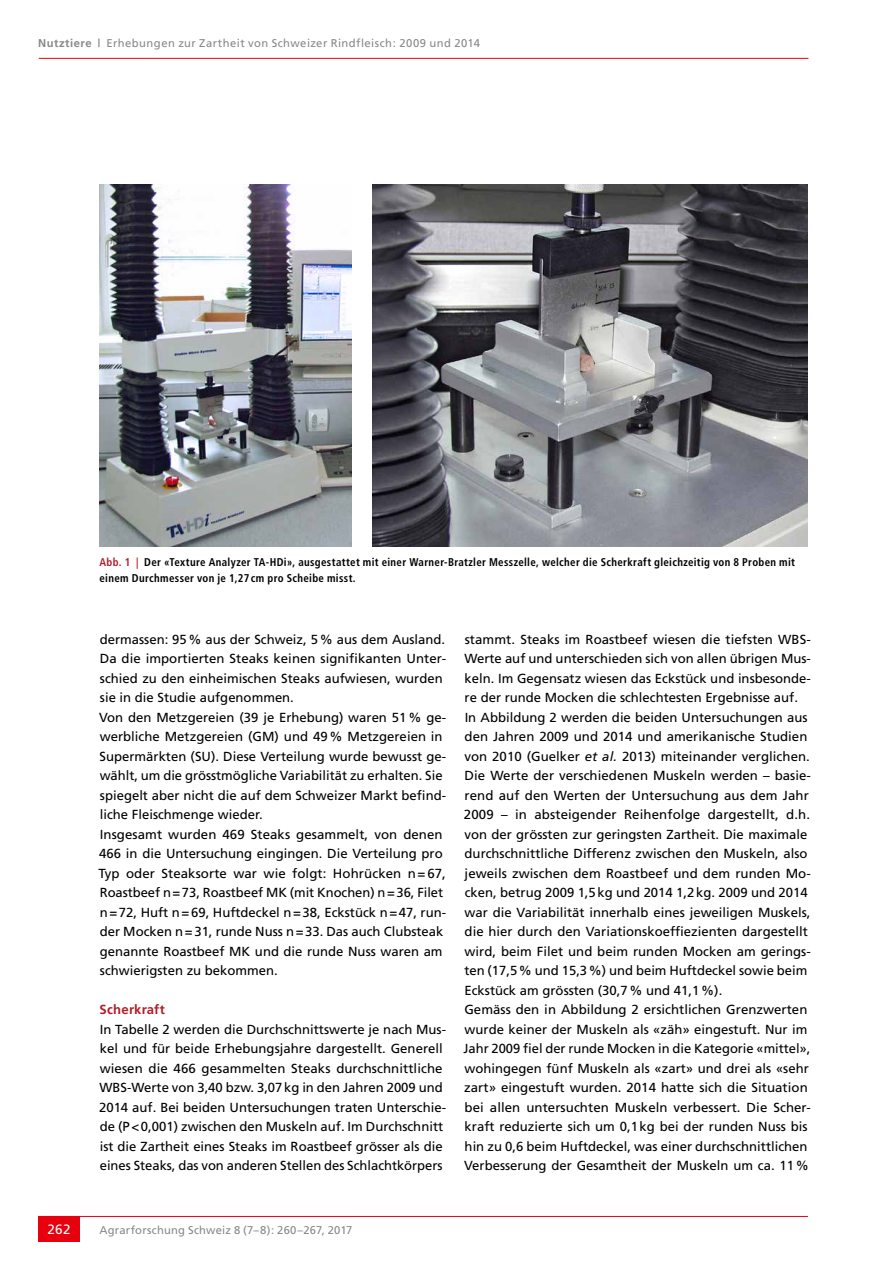
<style>
.page{position:relative;width:893px;height:1263px;background:#fff}
.page>*{position:absolute;margin:0;border:0;box-sizing:border-box;transform-origin:0 0}
.t1{font:13.5px "Frutiger";color:#fff}
.t2{font:13.2px/19.5px "Frutiger";color:#000}
.t3{font:700 13.2px "Frutiger";letter-spacing:.015em;color:#b21c27}
.t4{font:700 condensed 11.25px/16.5px "Frutiger";letter-spacing:.03em;color:#000}
.t5{font:11.25px "Frutiger";letter-spacing:.035em;color:#878988}
.t6{font:11.25px "Frutiger";letter-spacing:.015em;color:#878988}
.s1{font-weight:700}
.s2{color:#b21c27}
.s3{font-style:italic}
</style>
<div class="page">
<hr style="left:39px;top:58px;width:769px;height:1px;background:#e7000e">
<hr style="left:38px;top:1216px;width:770px;height:1px;background:#e7000e">
<div style="left:38px;top:1216px;width:42px;height:26px;background:#e7000e"></div>
<img style="left:99px;top:184px;width:252px;height:362px">
<img style="left:373px;top:185px;width:435px;height:361px">
<p class="t5" style="left:38px;top:36px;width:443px"><span class="s1">Nutztiere |</span> Erhebungen zur Zartheit von Schweizer Rindfleisch: 2009 und 2014</p>
<p class="t4" style="left:99px;top:553px;width:697px"><span class="s2">Abb. 1 |</span> Der «Texture Analyzer TA-HDi», ausgestattet mit einer Warner-Bratzler Messzelle, welcher die Scherkraft gleichzeitig von 8 Proben mit einem Durchmesser von je 1,27 cm pro Scheibe misst.</p>
<p class="t2" style="left:98px;top:629px;width:349px">dermassen: 95% aus der Schweiz, 5% aus dem Ausland.<br>Da die importierten Steaks keinen signifikanten Unter&shy;schied zu den einheimischen Steaks aufwiesen, wurden sie in die Studie aufgenommen.<br>Von den Metzgereien (39 je Erhebung) waren 51% ge&shy;werbliche Metzgereien (GM) und 49% Metzgereien in Supermärkten (SU). Diese Verteilung wurde bewusst ge&shy;wählt, um die grösstmögliche Variabilität zu erhalten. Sie spiegelt aber nicht die auf dem Schweizer Markt befind&shy;liche Fleischmenge wieder.<br>Insgesamt wurden 469 Steaks gesammelt, von denen 466 in die Untersuchung eingingen. Die Verteilung pro Typ oder Steaksorte war wie folgt: Hohrücken n=67, Roastbeef n=73, Roastbeef MK (mit Knochen) n=36, Filet n=72, Huft n=69, Huftdeckel n=38, Eckstück n=47, run&shy;der Mocken n=31, runde Nuss n=33. Das auch Clubsteak genannte Roastbeef MK und die runde Nuss waren am schwierigsten zu bekommen.</p>
<p class="t3" style="left:100px;top:1002px;width:67px">Scherkraft</p>
<p class="t2" style="left:99px;top:1019px;width:349px">In Tabelle 2 werden die Durchschnittswerte je nach Mus&shy;kel und für beide Erhebungsjahre dargestellt. Generell wiesen die 466 gesammelten Steaks durchschnittliche WBS-Werte von 3,40 bzw. 3,07kg in den Jahren 2009 und 2014 auf. Bei beiden Untersuchungen traten Unterschie&shy;de (P&lt;0,001) zwischen den Muskeln auf. Im Durchschnitt ist die Zartheit eines Steaks im Roastbeef grösser als die eines Steaks, das von anderen Stellen des Schlachtkörpers</p>
<p class="t2" style="left:464px;top:629px;width:349px">stammt. Steaks im Roastbeef wiesen die tiefsten WBS-Werte auf und unterschieden sich von allen übrigen Mus&shy;keln. Im Gegensatz wiesen das Eckstück und insbesonde&shy;re der runde Mocken die schlechtesten Ergebnisse auf.<br>In Abbildung 2 werden die beiden Untersuchungen aus den Jahren 2009 und 2014 und amerikanische Studien von 2010 (Guelker <span class="s3">et al.</span> 2013) miteinander verglichen.<br>Die Werte der verschiedenen Muskeln werden – basie&shy;rend auf den Werten der Untersuchung aus dem Jahr 2009 – in absteigender Reihenfolge dargestellt, d.h. von der grössten zur geringsten Zartheit. Die maximale durchschnittliche Differenz zwischen den Muskeln, also jeweils zwischen dem Roastbeef und dem runden Mo&shy;cken, betrug 2009 1,5kg und 2014 1,2kg. 2009 und 2014 war die Variabilität innerhalb eines jeweiligen Muskels, die hier durch den Variationskoeffiezienten dargestellt wird, beim Filet und beim runden Mocken am gerings&shy;ten (17,5% und 15,3%) und beim Huftdeckel sowie beim Eckstück am grössten (30,7% und 41,1%).<br>Gemäss den in Abbildung 2 ersichtlichen Grenzwerten wurde keiner der Muskeln als «zäh» eingestuft. Nur im Jahr 2009 fiel der runde Mocken in die Kategorie «mittel», wohingegen fünf Muskeln als «zart» und drei als «sehr zart» eingestuft wurden. 2014 hatte sich die Situation bei allen untersuchten Muskeln verbessert. Die Scher&shy;kraft reduzierte sich um 0,1kg bei der runden Nuss bis hin zu 0,6 beim Huftdeckel, was einer durchschnittlichen Verbesserung der Gesamtheit der Muskeln um ca. 11%</p>
<p class="t1" style="left:48px;top:1221px;width:25px">262</p>
<p class="t6" style="left:99px;top:1223px;width:255px">Agrarforschung Schweiz 8 (7–8): 260–267, 2017</p>
</div>
